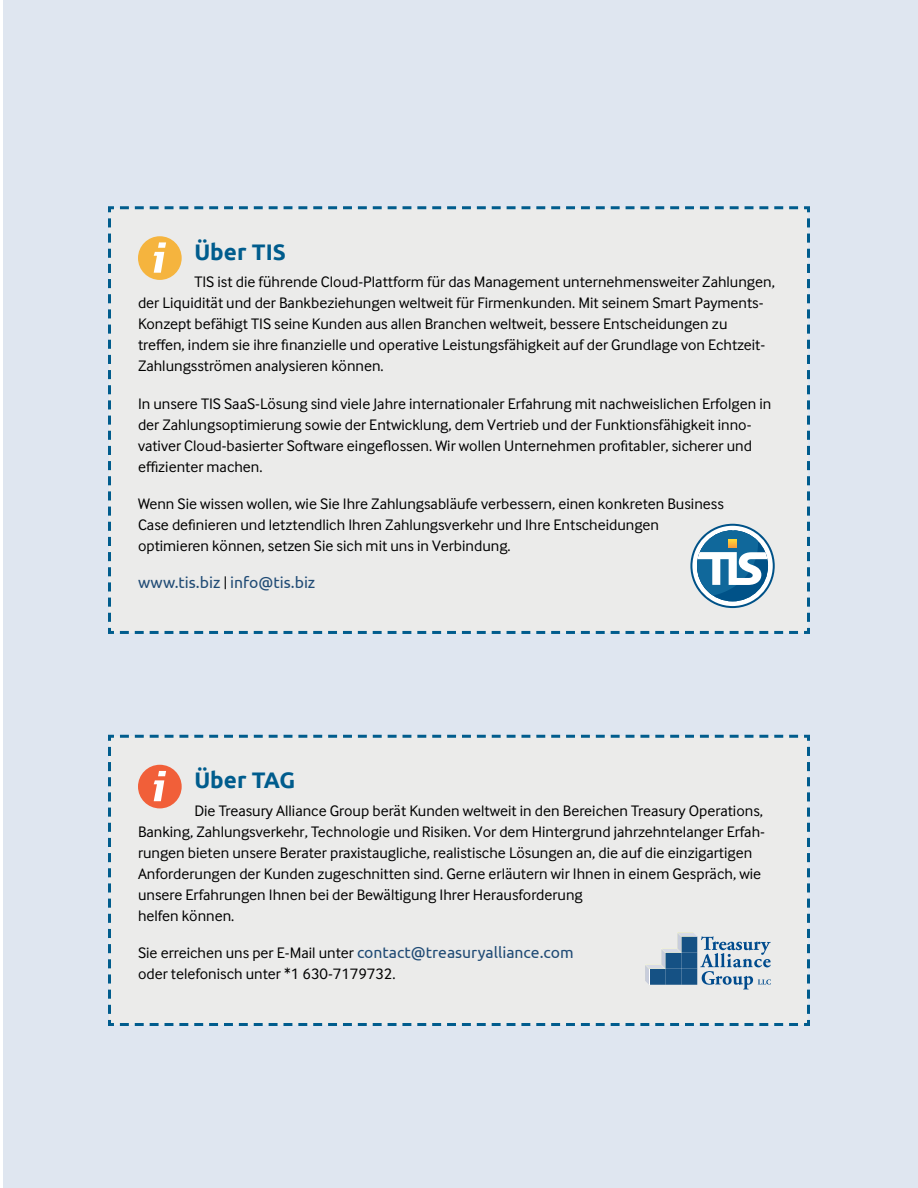
<style>
.page{position:relative;width:918px;height:1188px;background:#fff}
.page>*{position:absolute;margin:0;border:0;box-sizing:border-box;transform-origin:0 0}
.t1{font:700 22.5px "Ubuntu";color:#005c8d}
.t2{font:15.75px/21px "Inter Face";color:#000}
.t3{font:15.75px "Ubuntu";color:#204b75}
.s1{font-family:"Inter Face";color:#000}
.s2{font-family:"Ubuntu";color:#204b75}
</style>
<div class="page">
<div style="left:3px;top:0;width:915px;height:1188px;background:#dfe6f0"></div>
<div style="left:108px;top:206px;width:702px;height:428px;background:#ebebea"></div>
<div style="left:108px;top:734px;width:702px;height:292px;background:#ebebea"></div>
<svg style="left:690px;top:524px;width:85px;height:84px"></svg>
<svg style="left:645px;top:932px;width:126px;height:58px"></svg>
<h1 class="t1" style="left:194px;top:238px;width:93px">Über TIS</h1>
<p class="t2" style="left:138px;top:272px;width:638px;text-indent:56px">TIS ist die führende Cloud-Plattform für das Management unternehmensweiter Zahlungen, der Liquidität und der Bankbeziehungen weltweit für Firmenkunden. Mit seinem Smart Payments-Konzept befähigt TIS seine Kunden aus allen Branchen weltweit, bessere Entscheidungen zu treffen, indem sie ihre finanzielle und operative Leistungsfähigkeit auf der Grundlage von Echtzeit-Zahlungsströmen analysieren können.</p>
<p class="t2" style="left:138px;top:393px;width:635px">In unsere TIS SaaS-Lösung sind viele Jahre internationaler Erfahrung mit nachweislichen Erfolgen in der Zahlungsoptimierung sowie der Entwicklung, dem Vertrieb und der Funktionsfähigkeit inno&shy;vativer Cloud-basierter Software eingeflossen. Wir wollen Unternehmen profitabler, sicherer und effizienter machen.</p>
<p class="t2" style="left:138px;top:493px;width:587px">Wenn Sie wissen wollen, wie Sie Ihre Zahlungsabläufe verbessern, einen konkreten Business<br>Case definieren und letztendlich Ihren Zahlungsverkehr und Ihre Entscheidungen optimieren können, setzen Sie sich mit uns in Verbindung.</p>
<p class="t3" style="left:138px;top:573px;width:179px">www.tis.biz <span class="s1">|</span> info@tis.biz</p>
<h1 class="t1" style="left:194px;top:767px;width:102px">Über TAG</h1>
<p class="t2" style="left:138px;top:800px;width:629px;text-indent:56px">Die Treasury Alliance Group berät Kunden weltweit in den Bereichen Treasury Operations, Banking, Zahlungsverkehr, Technologie und Risiken. Vor dem Hintergrund jahrzehntelanger Erfah&shy;rungen bieten unsere Berater praxistaugliche, realistische Lösungen an, die auf die einzigartigen Anforderungen der Kunden zugeschnitten sind. Gerne erläutern wir Ihnen in einem Gespräch, wie unsere Erfahrungen Ihnen bei der Bewältigung Ihrer Herausforderung<br>helfen können.</p>
<p class="t2" style="left:138px;top:942px;width:437px">Sie erreichen uns per E-Mail unter <span class="s2">contact@treasuryalliance.com </span>oder telefonisch unter *1 630-7179732.</p>
</div>
